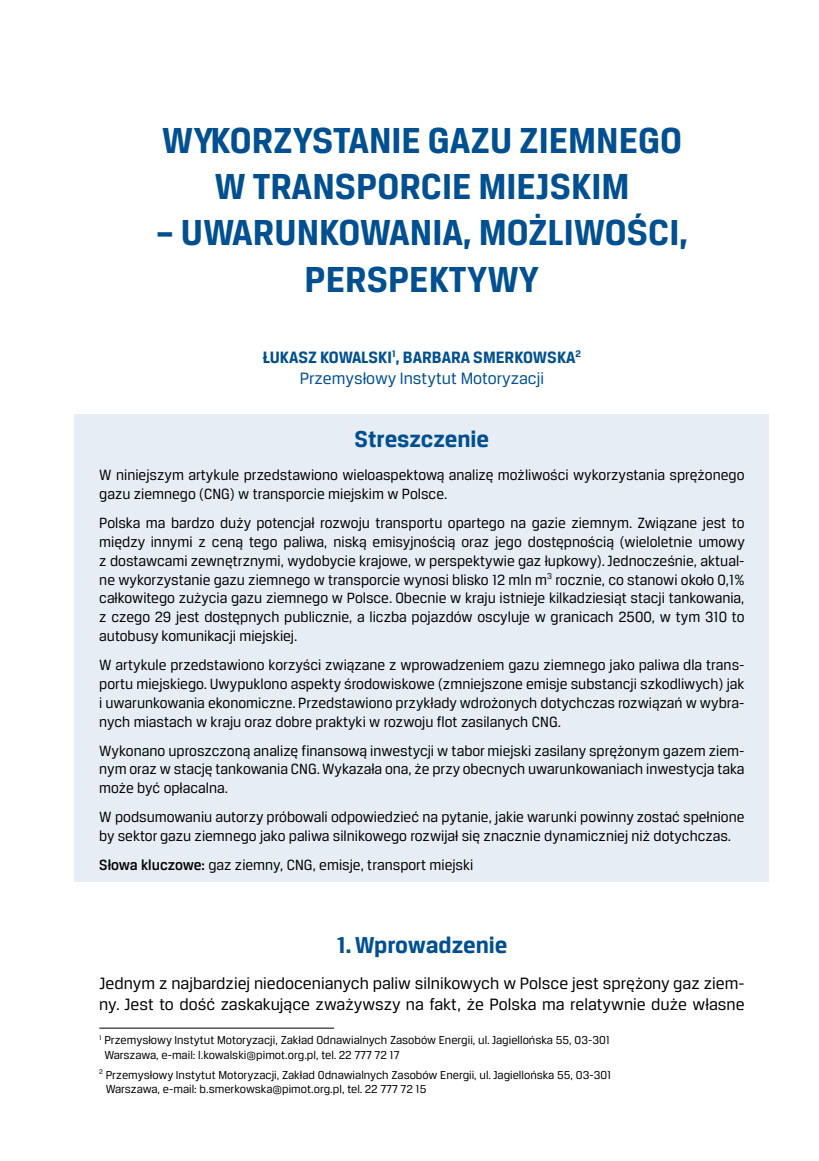
<style>
.page{position:relative;width:819px;height:1161px;background:#fff}
.page>*{position:absolute;margin:0;border:0;box-sizing:border-box;transform-origin:0 0}
.t1{font:700 38.5px/46.2px "Breuer Text";color:#005091;text-align:center}
.rozdzial_maly_ang{font:700 24.5px "Breuer Text";color:#005091}
.podstawowy_pol{font:17.5px/21px "Breuer Text";color:#000}
.podst_ang{font:700 17.5px "Breuer Text";color:#005091}
.podst_ang-2{font:17.5px "Breuer Text";color:#005091}
.streszcz_pol{font:15.75px/18.9px "Breuer Text";color:#000;text-align:justify}
.streszcz_ang{font:15.75px "Breuer Text";color:#000}
.przypisy{font:12.25px/14.7px "Breuer Text";color:#000}
.s1{font-weight:500}
</style>
<div class="page">
<div style="left:74px;top:414px;width:695px;height:468px;background:#e6edf4"></div>
<hr style="left:99px;top:1028px;width:235px;height:1px;background:#000">
<p class="t1" style="left:162px;top:117px;width:521px">WYKORZYSTANIE GAZU ZIEMNEGO<br>W TRANSPORCIE MIEJSKIM</p>
<p class="t1" style="left:156px;top:209px;width:534px">– UWARUNKOWANIA, MOŻLIWOŚCI,<br>PERSPEKTYWY</p>
<p class="podst_ang" style="left:263px;top:348px;width:320px">ŁUKASZ KOWALSKI<sup>1</sup>, BARBARA SMERKOWSKA<sup>2</sup></p>
<p class="podst_ang-2" style="left:300px;top:369px;width:246px">Przemysłowy Instytut Motoryzacji</p>
<p class="rozdzial_maly_ang" style="left:354px;top:426px;width:136px">Streszczenie</p>
<p class="streszcz_pol" style="left:99px;top:465px;width:646px">W niniejszym artykule przedstawiono wieloaspektową analizę możliwości wykorzystania sprężonego gazu ziemnego (CNG) w transporcie miejskim w Polsce.</p>
<p class="streszcz_pol" style="left:99px;top:513px;width:647px">Polska ma bardzo duży potencjał rozwoju transportu opartego na gazie ziemnym. Związane jest to między innymi z ceną tego paliwa, niską emisyjnością oraz jego dostępnością (wieloletnie umowy z dostawcami zewnętrznymi, wydobycie krajowe, w perspektywie gaz łupkowy). Jednocześnie, aktual&shy;ne wykorzystanie gazu ziemnego w transporcie wynosi blisko 12 mln m<sup>3</sup> rocznie, co stanowi około 0,1% całkowitego zużycia gazu ziemnego w Polsce. Obecnie w kraju istnieje kilkadziesiąt stacji tankowania, z czego 29 jest dostępnych publicznie, a liczba pojazdów oscyluje w granicach 2500, w tym 310 to autobusy komunikacji miejskiej.</p>
<p class="streszcz_pol" style="left:99px;top:655px;width:646px">W artykule przedstawiono korzyści związane z wprowadzeniem gazu ziemnego jako paliwa dla trans&shy;portu miejskiego. Uwypuklono aspekty środowiskowe (zmniejszone emisje substancji szkodliwych) jak i uwarunkowania ekonomiczne. Przedstawiono przykłady wdrożonych dotychczas rozwiązań w wybra&shy;nych miastach w kraju oraz dobre praktyki w rozwoju flot zasilanych CNG.</p>
<p class="streszcz_pol" style="left:99px;top:741px;width:646px">Wykonano uproszczoną analizę finansową inwestycji w tabor miejski zasilany sprężonym gazem ziem&shy;nym oraz w stację tankowania CNG. Wykazała ona, że przy obecnych uwarunkowaniach inwestycja taka może być opłacalna.</p>
<p class="streszcz_pol" style="left:99px;top:807px;width:646px">W podsumowaniu autorzy próbowali odpowiedzieć na pytanie, jakie warunki powinny zostać spełnione by sektor gazu ziemnego jako paliwa silnikowego rozwijał się znacznie dynamiczniej niż dotychczas.</p>
<p class="streszcz_ang" style="left:99px;top:856px;width:375px"><span class="s1">Słowa kluczowe:</span> gaz ziemny, CNG, emisje, transport miejski</p>
<p class="rozdzial_maly_ang" style="left:336px;top:931px;width:173px">1. Wprowadzenie</p>
<p class="podstawowy_pol" style="left:99px;top:972px;width:646px">Jednym z najbardziej niedocenianych paliw silnikowych w Polsce jest sprężony gaz ziem&shy;ny. Jest to dość zaskakujące zważywszy na fakt, że Polska ma relatywnie duże własne</p>
<p class="przypisy" style="left:104px;top:1032px;width:507px;text-indent:-5px"><sup>1</sup> Przemysłowy Instytut Motoryzacji, Zakład Odnawialnych Zasobów Energii, ul. Jagiellońska 55, 03-301<br>Warszawa, e-mail: l.kowalski@pimot.org.pl, tel. 22 777 72 17</p>
<p class="przypisy" style="left:106px;top:1067px;width:507px;text-indent:-6px"><sup>2</sup> Przemysłowy Instytut Motoryzacji, Zakład Odnawialnych Zasobów Energii, ul. Jagiellońska 55, 03-301<br>Warszawa, e-mail: b.smerkowska@pimot.org.pl, tel. 22 777 72 15</p>
</div>
